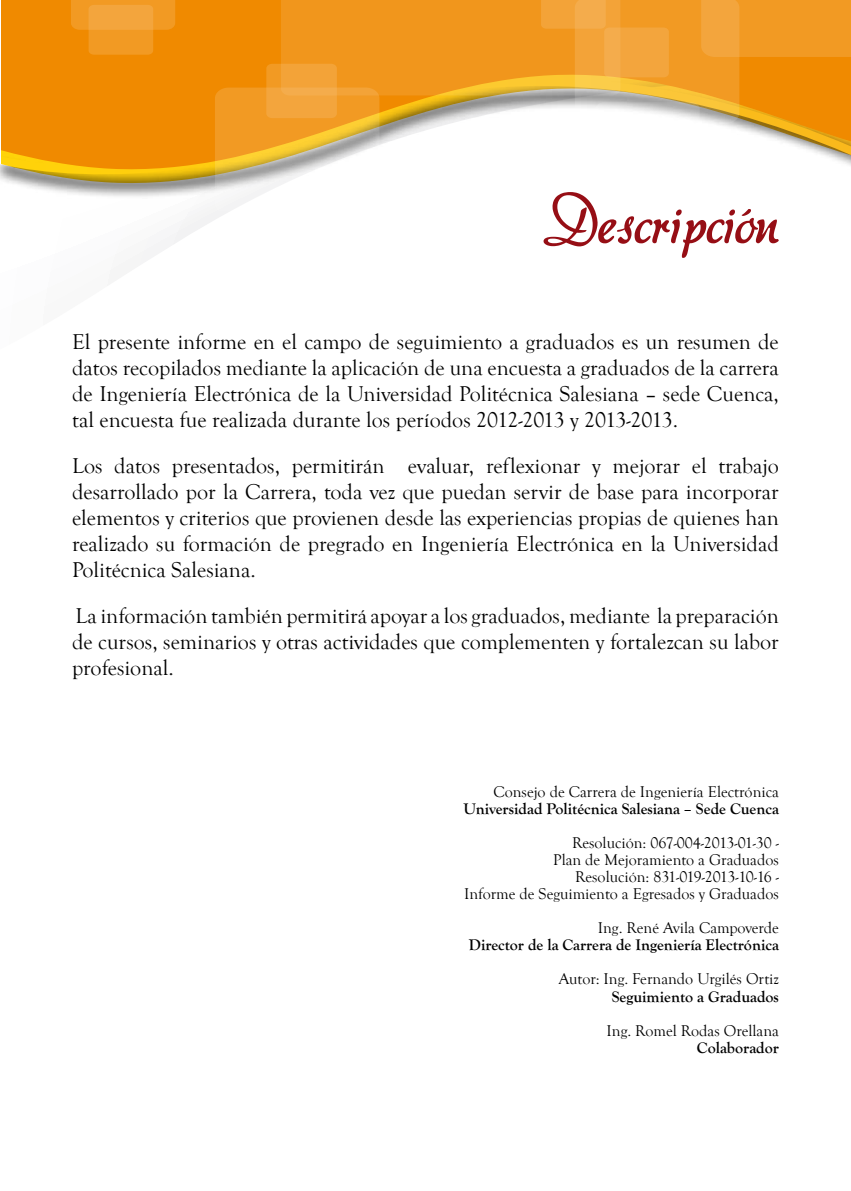
<style>
.page{position:relative;width:851px;height:1191px;background:#fff}
.page>*{position:absolute;margin:0;border:0;box-sizing:border-box;transform-origin:0 0}
.t1{font:60px "aka Dora";color:#960e15}
.t2{font:22px/26px "Goudy Old Style T";color:#000;text-align:justify}
.t3{font:16px/17px "Goudy Old Style T";color:#000;text-align:right}
.t4{font:700 16px "Goudy Old Style T";color:#000}
</style>
<div class="page">
<svg style="left:0;top:164px;width:215px;height:33px"></svg>
<div style="left:1px;top:0;width:214px;height:171px;background:#f08a00"></div>
<svg style="left:71px;top:0;width:104px;height:55px;background:#f19a23"></svg>
<svg style="left:215px;top:0;width:635px;height:210px"></svg>
<h1 class="t1" style="left:542px;top:181px;width:238px">Descripción</h1>
<p class="t2" style="left:72px;top:329px;width:708px">El presente informe en el campo de seguimiento a graduados es un resumen de datos recopilados mediante la aplicación de una encuesta a graduados de la carrera de Ingeniería Electrónica de la Universidad Politécnica Salesiana – sede Cuenca, tal encuesta fue realizada durante los períodos 2012-2013 y 2013-2013.</p>
<p class="t2" style="left:72px;top:453px;width:708px">Los datos presentados, permitirán evaluar, reflexionar y mejorar el trabajo desarrollado por la Carrera, toda vez que puedan servir de base para incorporar elementos y criterios que provienen desde las experiencias propias de quienes han realizado su formación de pregrado en Ingeniería Electrónica en la Universidad Politécnica Salesiana.</p>
<p class="t2" style="left:72px;top:603px;width:708px">La información también permitirá apoyar a los graduados, mediante la preparación de cursos, seminarios y otras actividades que complementen y fortalezcan su labor profesional.</p>
<p class="t3" style="left:493px;top:783px;width:287px">Consejo de Carrera de Ingeniería Electrónica</p>
<p class="t4" style="left:463px;top:800px;width:317px">Universidad Politécnica Salesiana – Sede Cuenca</p>
<p class="t3" style="left:464px;top:835px;width:316px">Resolución: 067-004-2013-01-30 -<br>Plan de Mejoramiento a Graduados<br>Resolución: 831-019-2013-10-16 -<br>Informe de Seguimiento a Egresados y Graduados</p>
<p class="t3" style="left:597px;top:920px;width:182px">Ing. René Avila Campoverde</p>
<p class="t4" style="left:469px;top:936px;width:311px">Director de la Carrera de Ingeniería Electrónica</p>
<p class="t3" style="left:558px;top:971px;width:222px">Autor: Ing. Fernando Urgilés Ortiz</p>
<p class="t4" style="left:611px;top:987px;width:169px">Seguimiento a Graduados</p>
<p class="t3" style="left:606px;top:1022px;width:174px">Ing. Romel Rodas Orellana</p>
<p class="t4" style="left:696px;top:1038px;width:83px">Colaborador</p>
</div>
